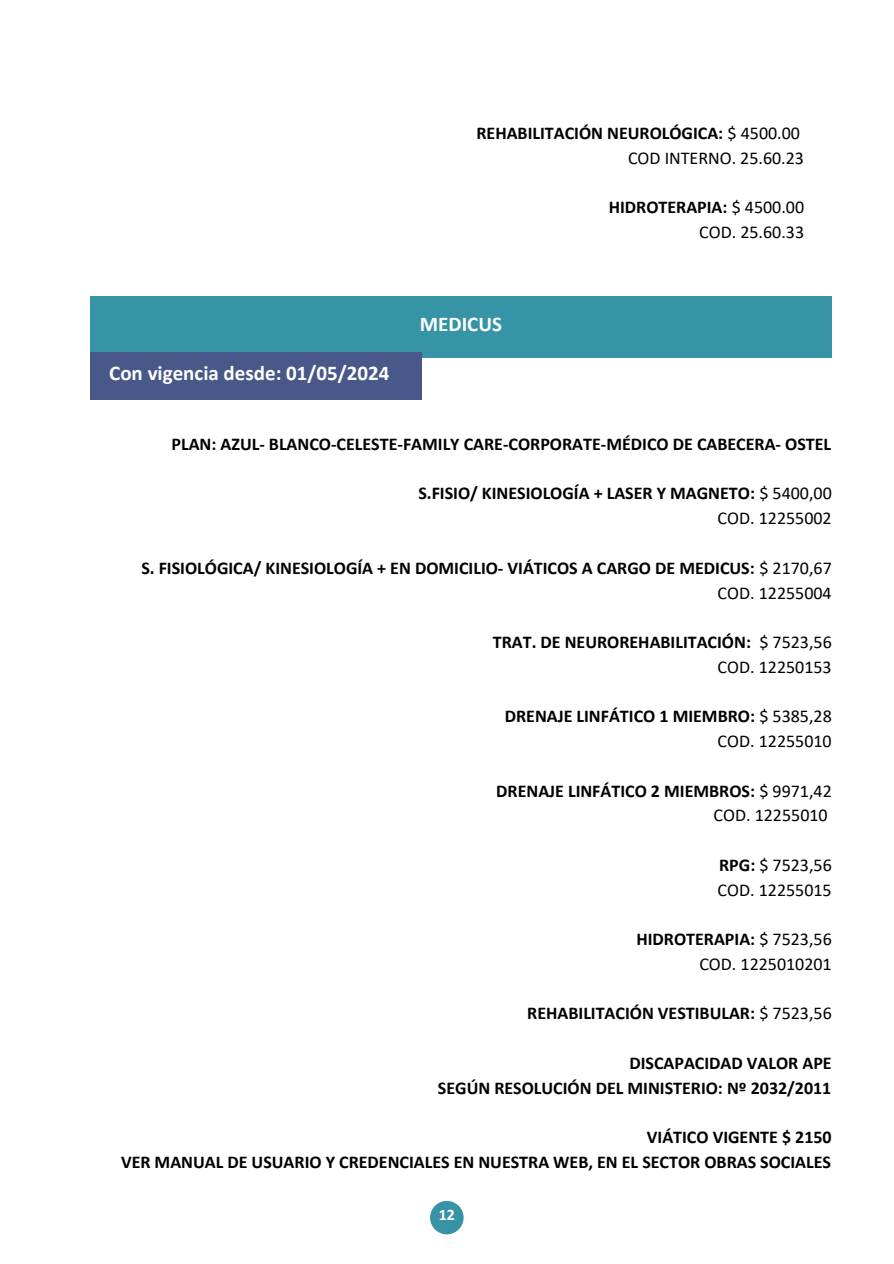
<style>
.page{position:relative;width:894px;height:1264px;background:#fff}
.page>*{position:absolute;margin:0;border:0;box-sizing:border-box;transform-origin:0 0}
.t1{font:700 21px "Calibri";color:#fff}
.t2{font:700 18px/24.8px "Calibri";color:#000;text-align:right}
.t3{font:18px/24.8px "Calibri";color:#000;text-align:right}
.t4{font:700 16.05px "Calibri";color:#fff}
.s1{font-weight:700}
.s2{font-weight:400}
</style>
<div class="page">
<div style="left:430px;top:1200px;width:33px;height:34px;background:#3794a6;border-radius:50%"></div>
<div style="left:90px;top:296px;width:741px;height:61px;background:#3794a6"></div>
<div style="left:90px;top:352px;width:331px;height:47px;background:#485889"></div>
<p class="t3" style="left:476px;top:122px;width:329px"><span class="s1">REHABILITACIÓN NEUROLÓGICA:</span> $ 4500.00<br>COD INTERNO. 25.60.23</p>
<p class="t3" style="left:608px;top:196px;width:197px"><span class="s1">HIDROTERAPIA:</span> $ 4500.00<br>COD. 25.60.33</p>
<p class="t1" style="left:109px;top:364px;width:281px">Con vigencia desde: 01/05/2024</p>
<p class="t1" style="left:420px;top:315px;width:84px">MEDICUS</p>
<p class="t2" style="left:171px;top:433px;width:661px">PLAN: AZUL- BLANCO-CELESTE-FAMILY CARE-CORPORATE-MÉDICO DE CABECERA- OSTEL</p>
<p class="t2" style="left:418px;top:482px;width:415px">S.FISIO/ KINESIOLOGÍA + LASER Y MAGNETO: <span class="s2">$ 5400,00<br>COD. 12255002</span></p>
<p class="t2" style="left:141px;top:557px;width:691px">S. FISIOLÓGICA/ KINESIOLOGÍA + EN DOMICILIO- VIÁTICOS A CARGO DE MEDICUS: <span class="s2">$ 2170,67<br>COD. 12255004</span></p>
<p class="t2" style="left:492px;top:631px;width:340px">TRAT. DE NEUROREHABILITACIÓN: <span class="s2">$ 7523,56<br>COD. 12250153</span></p>
<p class="t2" style="left:504px;top:705px;width:328px">DRENAJE LINFÁTICO 1 MIEMBRO: <span class="s2">$ 5385,28<br>COD. 12255010</span></p>
<p class="t2" style="left:496px;top:779px;width:337px">DRENAJE LINFÁTICO 2 MIEMBROS: <span class="s2">$ 9971,42<br>COD. 12255010</span></p>
<p class="t3" style="left:717px;top:854px;width:116px;text-align:left"><span class="s1">RPG:</span> $ 7523,56<br>COD. 12255015</p>
<p class="t3" style="left:636px;top:928px;width:197px"><span class="s1">HIDROTERAPIA:</span> $ 7523,56<br>COD. 1225010201</p>
<p class="t2" style="left:527px;top:1002px;width:306px">REHABILITACIÓN VESTIBULAR: <span class="s2">$ 7523,56</span></p>
<p class="t2" style="left:438px;top:1052px;width:395px">DISCAPACIDAD VALOR APE<br>SEGÚN RESOLUCIÓN DEL MINISTERIO: Nº 2032/2011</p>
<p class="t2" style="left:121px;top:1126px;width:712px">VIÁTICO VIGENTE $ 2150<br>VER MANUAL DE USUARIO Y CREDENCIALES EN NUESTRA WEB, EN EL SECTOR OBRAS SOCIALES</p>
<p class="t4" style="left:438px;top:1208px;width:18px">12</p>
</div>
